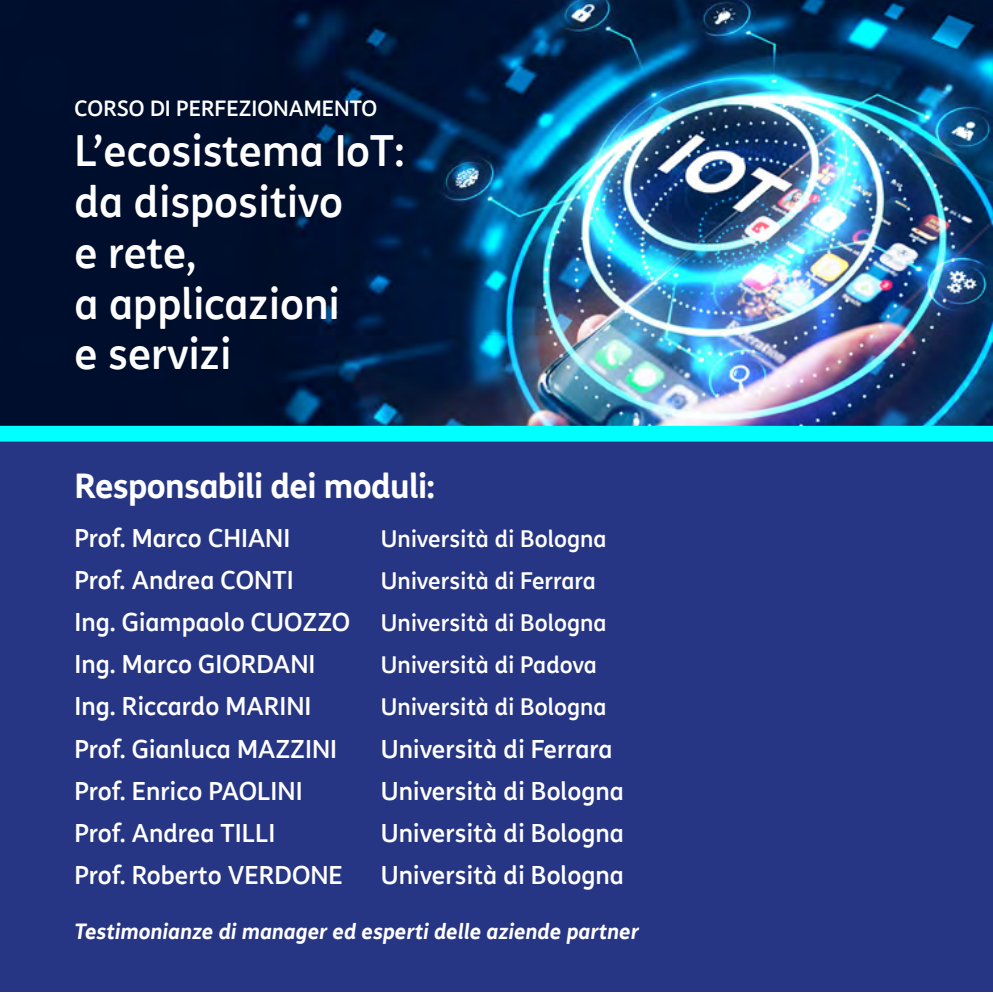
<style>
.page{position:relative;width:993px;height:993px;background:#fff}
.page>*{position:absolute;margin:0;border:0;box-sizing:border-box;transform-origin:0 0}
.t1{font:500 42px/50.8px "TIM Sans";color:#fff}
.t2{font:700 33.25px "TIM Sans";letter-spacing:-.02em;color:#fff}
.t3{font:500 24.5px "TIM Sans";color:#fff}
.t4{font:500 22.75px "TIM Sans";color:#fff}
.t5{font:italic 700 21px "TIM Sans";color:#fff}
.t6{font:500 21px "TIM Sans";color:#fff}
</style>
<div class="page">
<div style="left:0;top:433px;width:992px;height:558px;background:#273684"></div>
<img style="left:0;top:0;width:992px;height:74px">
<img style="left:0;top:74px;width:992px;height:368px">
<p class="t6" style="left:74px;top:92px;width:304px">CORSO DI PERFEZIONAMENTO</p>
<h1 class="t1" style="left:74px;top:124px;width:331px">L’ecosistema IoT: da dispositivo<br>e rete,<br>a applicazioni<br>e servizi</h1>
<h2 class="t2" style="left:74px;top:460px;width:361px">Responsabili dei moduli:</h2>
<p class="t3" style="left:74px;top:520px;width:217px">Prof. Marco CHIANI</p>
<p class="t4" style="left:381px;top:522px;width:227px">Università di Bologna</p>
<p class="t3" style="left:74px;top:562px;width:220px">Prof. Andrea CONTI</p>
<p class="t4" style="left:381px;top:564px;width:216px">Università di Ferrara</p>
<p class="t3" style="left:74px;top:604px;width:277px">Ing. Giampaolo CUOZZO</p>
<p class="t4" style="left:381px;top:606px;width:227px">Università di Bologna</p>
<p class="t3" style="left:74px;top:646px;width:242px">Ing. Marco GIORDANI</p>
<p class="t4" style="left:381px;top:648px;width:217px">Università di Padova</p>
<p class="t3" style="left:74px;top:688px;width:238px">Ing. Riccardo MARINI</p>
<p class="t4" style="left:381px;top:690px;width:227px">Università di Bologna</p>
<p class="t3" style="left:74px;top:730px;width:264px">Prof. Gianluca MAZZINI</p>
<p class="t3" style="left:381px;top:730px;width:233px">Università di Ferrara</p>
<p class="t3" style="left:74px;top:772px;width:229px">Prof. Enrico PAOLINI</p>
<p class="t3" style="left:381px;top:772px;width:244px">Università di Bologna</p>
<p class="t3" style="left:74px;top:814px;width:202px">Prof. Andrea TILLI</p>
<p class="t3" style="left:381px;top:814px;width:244px">Università di Bologna</p>
<p class="t3" style="left:74px;top:856px;width:270px">Prof. Roberto VERDONE</p>
<p class="t3" style="left:381px;top:856px;width:244px">Università di Bologna</p>
<p class="t5" style="left:74px;top:914px;width:565px">Testimonianze di manager ed esperti delle aziende partner</p>
</div>
